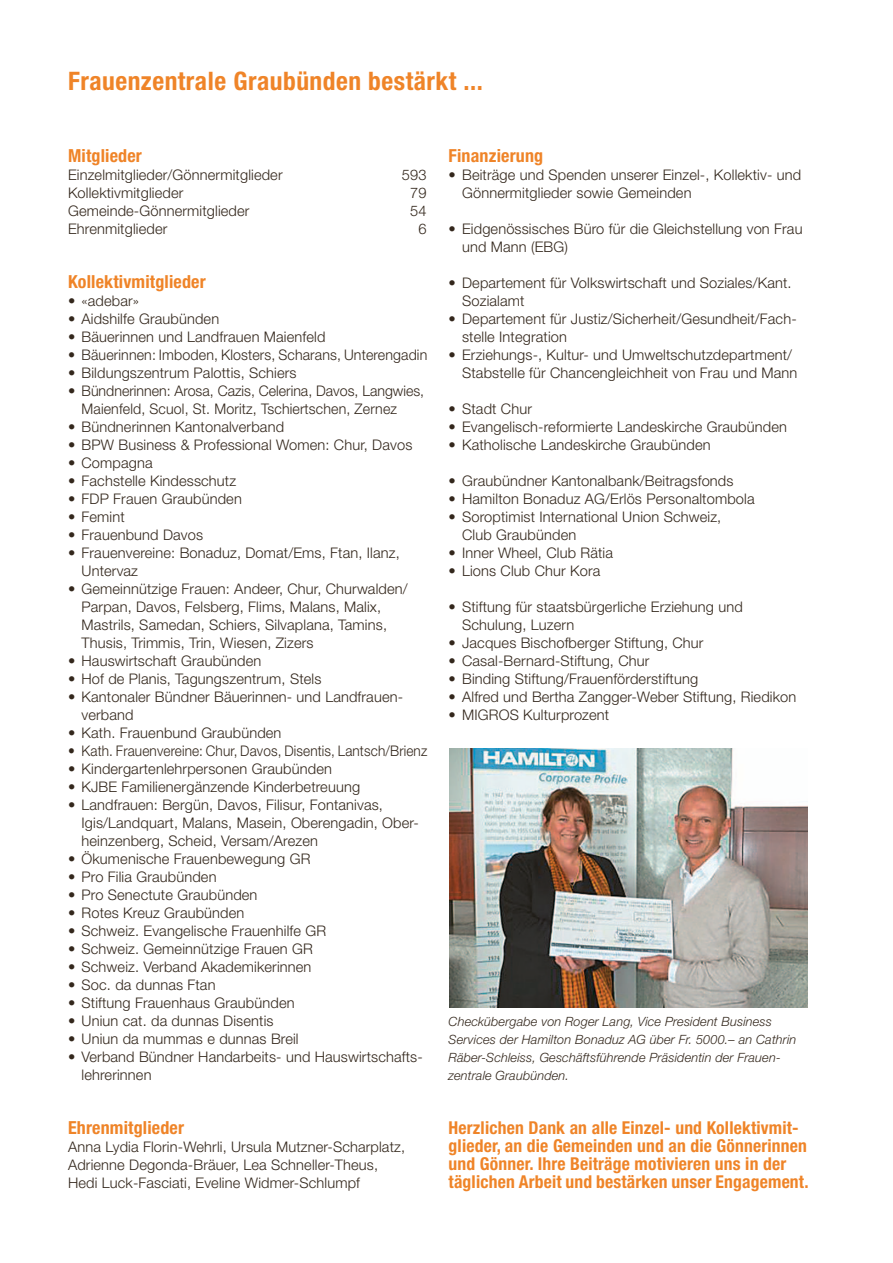
<style>
.page{position:relative;width:893px;height:1263px;background:#fff}
.page>*{position:absolute;margin:0;border:0;box-sizing:border-box;transform-origin:0 0}
.t1{font:700 condensed 25.5px "Helvetica Neue";letter-spacing:.02em;color:#ef8428}
.t2{font:700 condensed 18px "Helvetica Neue";letter-spacing:.01em;color:#ef8428}
.t3{font:700 condensed 17.85px/18px "Helvetica Neue";letter-spacing:.01em;color:#ef8428}
.t4{font:300 14.7px/18px "Helvetica Neue";letter-spacing:.01em;color:#33271c}
.t5{font:300 14.7px "Helvetica Neue";letter-spacing:.01em;color:#33271c;scale:.93 1}
.t6{font:italic 300 12.75px/18px "Helvetica Neue";letter-spacing:.01em;color:#33271c}
</style>
<div class="page">
<img style="left:449px;top:749px;width:359px;height:259px">
<h1 class="t1" style="left:68px;top:65px;width:416px">Frauenzentrale Graubünden bestärkt ...</h1>
<p class="t2" style="left:68px;top:145px;width:75px">Mitglieder</p>
<p class="t4" style="left:68px;top:165px;width:216px">Einzelmitglieder/Gönnermitglieder</p>
<p class="t4" style="left:402px;top:165px;width:26px">593</p>
<p class="t4" style="left:68px;top:183px;width:117px">Kollektivmitglieder</p>
<p class="t4" style="left:410px;top:183px;width:18px">79</p>
<p class="t4" style="left:68px;top:201px;width:183px">Gemeinde-Gönnermitglieder</p>
<p class="t4" style="left:410px;top:201px;width:18px">54</p>
<p class="t4" style="left:68px;top:219px;width:101px">Ehrenmitglieder</p>
<p class="t4" style="left:418px;top:219px;width:10px">6</p>
<p class="t2" style="left:68px;top:271px;width:139px">Kollektivmitglieder</p>
<p class="t4" style="left:68px;top:291px;width:73px">• «adebar»</p>
<p class="t4" style="left:68px;top:309px;width:153px">• Aidshilfe Graubünden</p>
<p class="t4" style="left:68px;top:327px;width:259px">• Bäuerinnen und Landfrauen Maienfeld</p>
<p class="t4" style="left:68px;top:345px;width:361px">• Bäuerinnen: Imboden, Klosters, Scharans, Unterengadin</p>
<p class="t4" style="left:68px;top:363px;width:230px">• Bildungszentrum Palottis, Schiers</p>
<p class="t4" style="left:82px;top:381px;width:344px;text-indent:-14px">• Bündnerinnen: Arosa, Cazis, Celerina, Davos, Langwies,<br>Maienfeld, Scuol, St. Moritz, Tschiertschen, Zernez</p>
<p class="t4" style="left:68px;top:417px;width:218px">• Bündnerinnen Kantonalverband</p>
<p class="t4" style="left:68px;top:435px;width:346px">• BPW Business &amp; Professional Women: Chur, Davos</p>
<p class="t4" style="left:68px;top:453px;width:86px">• Compagna</p>
<p class="t4" style="left:68px;top:471px;width:170px">• Fachstelle Kindesschutz</p>
<p class="t4" style="left:68px;top:489px;width:175px">• FDP Frauen Graubünden</p>
<p class="t4" style="left:68px;top:507px;width:58px">• Femint</p>
<p class="t4" style="left:68px;top:525px;width:137px">• Frauenbund Davos</p>
<p class="t4" style="left:82px;top:543px;width:320px;text-indent:-13px">• Frauenvereine: Bonaduz, Domat/Ems, Ftan, Ilanz,<br>Untervaz</p>
<p class="t4" style="left:82px;top:579px;width:328px;text-indent:-13px">• Gemeinnützige Frauen: Andeer, Chur, Churwalden/ Parpan, Davos, Felsberg, Flims, Malans, Malix, Mastrils, Samedan, Schiers, Silvaplana, Tamins, Thusis, Trimmis, Trin, Wiesen, Zizers</p>
<p class="t4" style="left:68px;top:652px;width:195px">• Hauswirtschaft Graubünden</p>
<p class="t4" style="left:68px;top:670px;width:255px">• Hof de Planis, Tagungszentrum, Stels</p>
<p class="t4" style="left:82px;top:688px;width:323px;text-indent:-13px">• Kantonaler Bündner Bäuerinnen- und Landfrauen&shy;verband</p>
<p class="t4" style="left:68px;top:724px;width:215px">• Kath. Frauenbund Graubünden</p>
<p class="t5" style="left:68px;top:742px;width:388px">• Kath. Frauenvereine: Chur, Davos, Disentis, Lantsch/Brienz</p>
<p class="t4" style="left:68px;top:759px;width:265px">• Kindergartenlehrpersonen Graubünden</p>
<p class="t4" style="left:68px;top:777px;width:294px">• KJBE Familienergänzende Kinderbetreuung</p>
<p class="t4" style="left:82px;top:795px;width:339px;text-indent:-13px">• Landfrauen: Bergün, Davos, Filisur, Fontanivas,<br>Igis/Landquart, Malans, Masein, Oberengadin, Ober&shy;heinzenberg, Scheid, Versam/Arezen</p>
<p class="t4" style="left:68px;top:849px;width:244px">• Ökumenische Frauenbewegung GR</p>
<p class="t4" style="left:68px;top:867px;width:150px">• Pro Filia Graubünden</p>
<p class="t4" style="left:68px;top:885px;width:191px">• Pro Senectute Graubünden</p>
<p class="t4" style="left:68px;top:903px;width:178px">• Rotes Kreuz Graubünden</p>
<p class="t4" style="left:68px;top:921px;width:260px">• Schweiz. Evangelische Frauenhilfe GR</p>
<p class="t4" style="left:68px;top:939px;width:246px">• Schweiz. Gemeinnützige Frauen GR</p>
<p class="t4" style="left:68px;top:958px;width:245px">• Schweiz. Verband Akademikerinnen</p>
<p class="t4" style="left:68px;top:976px;width:149px">• Soc. da dunnas Ftan</p>
<p class="t4" style="left:68px;top:994px;width:228px">• Stiftung Frauenhaus Graubünden</p>
<p class="t4" style="left:68px;top:1012px;width:207px">• Uniun cat. da dunnas Disentis</p>
<p class="t4" style="left:68px;top:1030px;width:232px">• Uniun da mummas e dunnas Breil</p>
<p class="t4" style="left:82px;top:1048px;width:343px;text-indent:-13px">• Verband Bündner Handarbeits- und Hauswirtschafts&shy;lehrerinnen</p>
<p class="t2" style="left:68px;top:1117px;width:118px">Ehrenmitglieder</p>
<p class="t4" style="left:68px;top:1137px;width:339px">Anna Lydia Florin-Wehrli, Ursula Mutzner-Scharplatz,<br>Adrienne Degonda-Bräuer, Lea Schneller-Theus,<br>Hedi Luck-Fasciati, Eveline Widmer-Schlumpf</p>
<p class="t2" style="left:449px;top:145px;width:96px">Finanzierung</p>
<p class="t4" style="left:462px;top:165px;width:341px;text-indent:-13px">• Beiträge und Spenden unserer Einzel-, Kollektiv- und<br>Gönnermitglieder sowie Gemeinden</p>
<p class="t4" style="left:462px;top:219px;width:342px;text-indent:-13px">• Eidgenössisches Büro für die Gleichstellung von Frau und Mann (EBG)</p>
<p class="t4" style="left:462px;top:273px;width:331px;text-indent:-13px">• Departement für Volkswirtschaft und Soziales/Kant.<br>Sozialamt</p>
<p class="t4" style="left:462px;top:309px;width:336px;text-indent:-13px">• Departement für Justiz/Sicherheit/Gesundheit/Fach&shy;stelle Integration</p>
<p class="t4" style="left:462px;top:345px;width:337px;text-indent:-13px">• Erziehungs-, Kultur- und Umweltschutzdepartment/<br>Stabstelle für Chancengleichheit von Frau und Mann</p>
<p class="t4" style="left:449px;top:400px;width:85px">• Stadt Chur</p>
<p class="t4" style="left:449px;top:418px;width:340px">• Evangelisch-reformierte Landeskirche Graubünden</p>
<p class="t4" style="left:449px;top:436px;width:264px">• Katholische Landeskirche Graubünden</p>
<p class="t4" style="left:449px;top:472px;width:286px">• Graubündner Kantonalbank/Beitragsfonds</p>
<p class="t4" style="left:449px;top:490px;width:307px">• Hamilton Bonaduz AG/Erlös Personaltombola</p>
<p class="t4" style="left:462px;top:508px;width:261px;text-indent:-13px">• Soroptimist International Union Schweiz,<br>Club Graubünden</p>
<p class="t4" style="left:449px;top:544px;width:166px">• Inner Wheel, Club Rätia</p>
<p class="t4" style="left:449px;top:562px;width:153px">• Lions Club Chur Kora</p>
<p class="t4" style="left:462px;top:598px;width:282px;text-indent:-13px">• Stiftung für staatsbürgerliche Erziehung und<br>Schulung, Luzern</p>
<p class="t4" style="left:449px;top:634px;width:256px">• Jacques Bischofberger Stiftung, Chur</p>
<p class="t4" style="left:449px;top:652px;width:202px">• Casal-Bernard-Stiftung, Chur</p>
<p class="t4" style="left:449px;top:670px;width:251px">• Binding Stiftung/Frauenförderstiftung</p>
<p class="t4" style="left:449px;top:688px;width:349px">• Alfred und Bertha Zangger-Weber Stiftung, Riedikon</p>
<p class="t4" style="left:449px;top:706px;width:162px">• MIGROS Kulturprozent</p>
<p class="t6" style="left:449px;top:1012px;width:349px">Checkübergabe von Roger Lang, Vice President Business Services der Hamilton Bonaduz AG über Fr. 5000.– an Cathrin Räber-Schleiss, Geschäftsführende Präsidentin der Frauen&shy;zentrale Graubünden.</p>
<p class="t3" style="left:449px;top:1118px;width:361px">Herzlichen Dank an alle Einzel- und Kollektivmit&shy;glieder, an die Gemeinden und an die Gönnerinnen und Gönner. Ihre Beiträge motivieren uns in der täglichen Arbeit und bestärken unser Engagement.</p>
</div>
